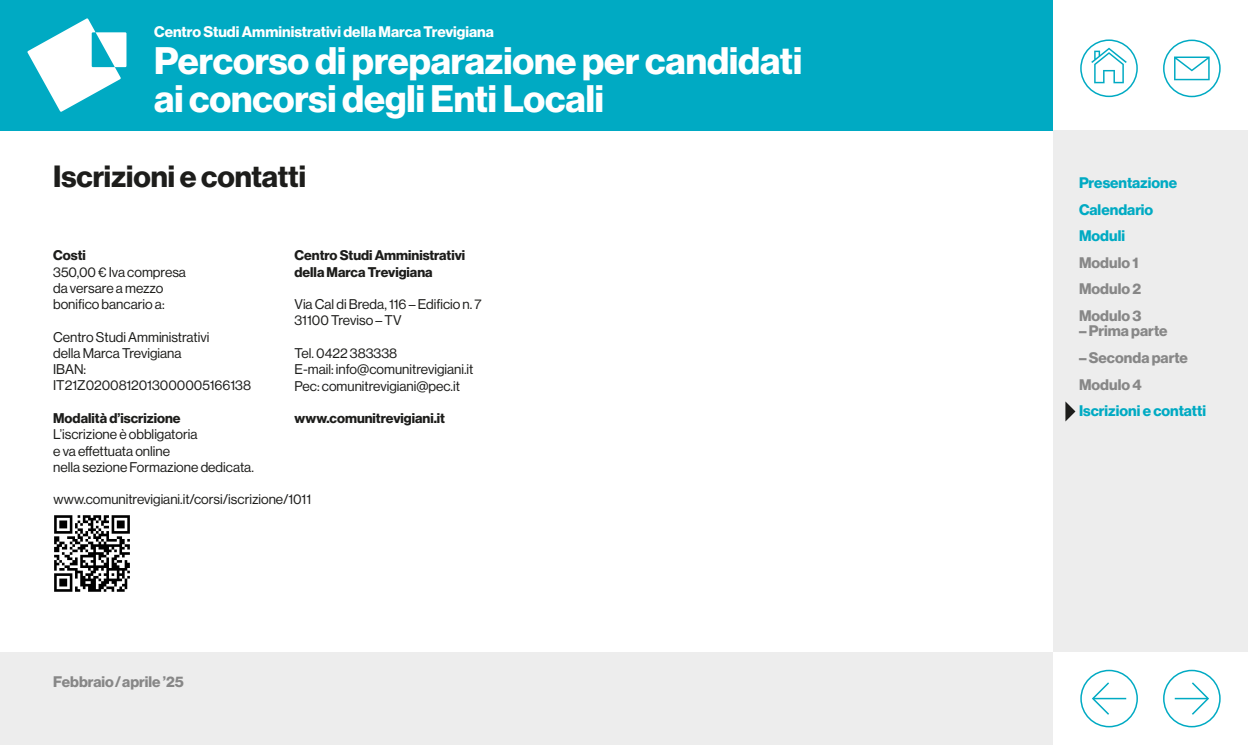
<style>
.page{position:relative;width:1248px;height:745px;background:#fff}
.page>*{position:absolute;margin:0;border:0;box-sizing:border-box;transform-origin:0 0}
.t1{font:37.5px/37.5px "N Haas Grotesk DS Pro 75 Bd";letter-spacing:-.005em;color:#fff}
.t2{font:30px "N Haas Grotesk DS Pro 75 Bd";color:#1d1d1b}
.t3{font:15px/26.5px "N Haas Grotesk DS Pro 75 Bd";color:#878787}
.t4{font:15px/26.5px "N Haas Grotesk DS Pro 75 Bd";color:#00aac3}
.t5{font:15px "N Haas Grotesk DS Pro 75 Bd";color:#fff}
.t6{font:13.75px/16.2px "N Haas Grotesk DS Pro 55 Rg";color:#1d1d1b}
.t7{font:13.75px/16.2px "N Haas Grotesk DS Pro 75 Bd";color:#1d1d1b}
</style>
<div class="page">
<div style="left:1052px;top:130px;width:195px;height:521px;background:#ededed"></div>
<div style="left:0;top:0;width:1052px;height:130px;background:#00aac3"></div>
<svg style="left:27px;top:18px;width:99px;height:94px"></svg>
<div style="left:0;top:651px;width:1052px;height:93px;background:#ededed"></div>
<img style="left:54px;top:515px;width:76px;height:77px">
<svg style="left:1065px;top:401px;width:10px;height:20px"></svg>
<div style="left:1080px;top:39px;width:57px;height:58px;border:2px solid #00aac3;border-radius:50%"></div>
<svg style="left:1091px;top:48px;width:35px;height:35px"></svg>
<div style="left:1162px;top:40px;width:58px;height:57px;border:2px solid #00aac3;border-radius:50%"></div>
<svg style="left:1174px;top:56px;width:35px;height:24px"></svg>
<div style="left:1080px;top:669px;width:57px;height:58px;border:2px solid #00aac3;border-radius:50%"></div>
<svg style="left:1092px;top:682px;width:18px;height:33px"></svg>
<hr style="left:1093px;top:697px;width:33px;height:1px;background:#00aac3">
<div style="left:1162px;top:669px;width:58px;height:58px;border:2px solid #00aac3;border-radius:50%"></div>
<svg style="left:1190px;top:682px;width:19px;height:33px"></svg>
<hr style="left:1174px;top:697px;width:33px;height:1px;background:#00aac3">
<p class="t5" style="left:154px;top:23px;width:341px">Centro Studi Amministrativi della Marca Trevigiana</p>
<h1 class="t1" style="left:154px;top:43px;width:649px">Percorso di preparazione per candidati ai concorsi degli Enti Locali</h1>
<h2 class="t2" style="left:53px;top:159px;width:254px">Iscrizioni e contatti</h2>
<p class="t7" style="left:53px;top:247px;width:34px">Costi</p>
<p class="t6" style="left:53px;top:263px;width:134px">350,00 € Iva compresa da versare a mezzo bonifico bancario a:</p>
<p class="t6" style="left:53px;top:328px;width:199px">Centro Studi Amministrativi<br>della Marca Trevigiana<br>IBAN:<br>IT21Z0200812013000005166138</p>
<p class="t7" style="left:53px;top:410px;width:129px">Modalità d’iscrizione</p>
<p class="t6" style="left:53px;top:426px;width:202px">L’iscrizione è obbligatoria<br>e va effettuata online<br>nella sezione Formazione dedicata.</p>
<p class="t7" style="left:294px;top:247px;width:172px">Centro Studi Amministrativi della Marca Trevigiana</p>
<p class="t6" style="left:294px;top:296px;width:189px">Via Cal di Breda, 116 – Edificio n. 7<br>31100 Treviso – TV</p>
<p class="t6" style="left:294px;top:345px;width:180px">Tel. 0422 383338<br>E-mail: info@comunitrevigiani.it<br>Pec: comunitrevigiani@pec.it</p>
<p class="t7" style="left:294px;top:410px;width:152px">www.comunitrevigiani.it</p>
<p class="t6" style="left:54px;top:491px;width:259px">www.comunitrevigiani.it/corsi/iscrizione/1011</p>
<p class="t3" style="left:53px;top:668px;width:132px">Febbraio / aprile ’25</p>
<p class="t4" style="left:1078px;top:170px;width:100px">Presentazione</p>
<p class="t4" style="left:1078px;top:196px;width:76px">Calendario<br>Moduli</p>
<p class="t3" style="left:1078px;top:249px;width:64px">Modulo 1<br>Modulo 2</p>
<p class="t3" style="left:1078px;top:302px;width:64px">Modulo 3</p>
<p class="t3" style="left:1078px;top:317px;width:90px">– Prima parte</p>
<p class="t3" style="left:1078px;top:344px;width:110px">– Seconda parte</p>
<p class="t3" style="left:1078px;top:371px;width:64px">Modulo 4</p>
<p class="t4" style="left:1078px;top:397px;width:128px">Iscrizioni e contatti</p>
</div>
